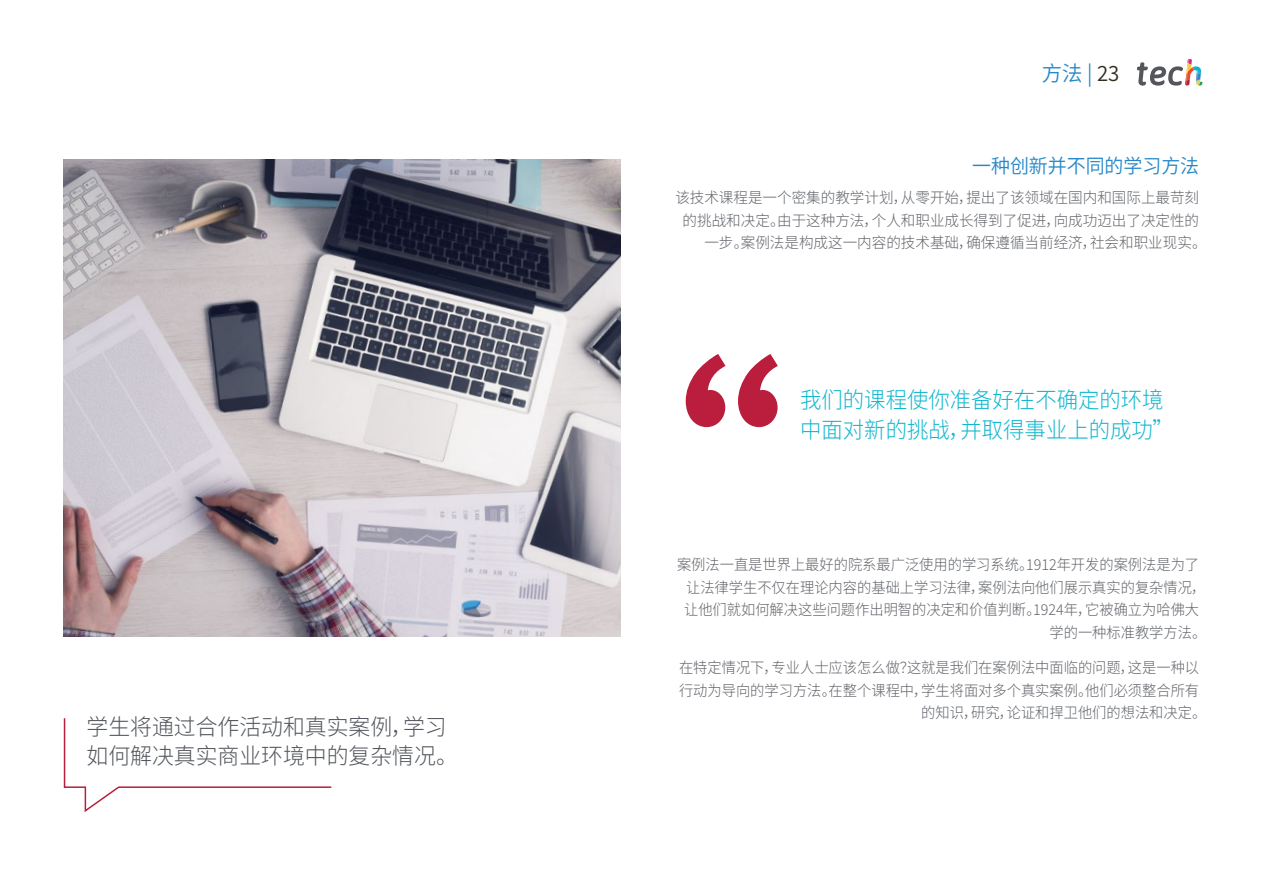
<style>
.page{position:relative;width:1263px;height:893px;background:#fff}
.page>*{position:absolute;margin:0;border:0;box-sizing:border-box;transform-origin:0 0}
.t1{font:300 22.5px/30px "Source Han Sans CN";color:#0fb6cf;scale:.95 1}
.t2{font:300 22.5px/28.5px "Source Han Sans CN";color:#52555b}
.t3{font:21px "Source Han Sans CN";color:#2488c9}
.t4{font:19.5px "Source Han Sans CN";color:#2488c9}
.t5{font:300 15px "Source Han Sans CN";color:#61646a;scale:.95 1}
.t6{font:300 15px "Source Han Sans CN";color:#61646a}
.s1{color:#312e20}
</style>
<div class="page">
<img style="left:64px;top:159px;width:557px;height:477px">
<svg style="left:1137px;top:59px;width:65px;height:27px"></svg>
<svg style="left:63px;top:718px;width:269px;height:94px"></svg>
<svg style="left:686px;top:354px;width:92px;height:73px"></svg>
<h1 class="t2" style="left:87px;top:713px;width:373px">学生将通过合作活动和真实案例，学习如何解决真实商业环境中的复杂情况。</h1>
<h2 class="t3" style="left:1042px;top:61px;width:79px">方法 | <span class="s1">23</span></h2>
<h3 class="t4" style="left:972px;top:155px;width:228px">一种创新并不同的学习方法</h3>
<p class="t6" style="left:675px;top:189px;width:525px">该技术课程是一个密集的教学计划，从零开始，提出了该领域在国内和国际上最苛刻</p>
<p class="t6" style="left:683px;top:212px;width:518px">的挑战和决定。由于这种方法，个人和职业成长得到了促进，向成功迈出了决定性的</p>
<p class="t6" style="left:704px;top:234px;width:504px">一步。案例法是构成这一内容的技术基础，确保遵循当前经济，社会和职业现实。</p>
<h1 class="t1" style="left:800px;top:386px;width:395px">我们的课程使你准备好在不确定的环境中面对新的挑战，并取得事业上的成功”</h1>
<p class="t5" style="left:677px;top:556px;width:551px">案例法一直是世界上最好的院系最广泛使用的学习系统。1912年开发的案例法是为了</p>
<p class="t5" style="left:686px;top:579px;width:548px">让法律学生不仅在理论内容的基础上学习法律，案例法向他们展示真实的复杂情况，</p>
<p class="t5" style="left:684px;top:601px;width:544px">让他们就如何解决这些问题作出明智的决定和价值判断。1924年，它被确立为哈佛大</p>
<p class="t5" style="left:1049px;top:624px;width:167px">学的一种标准教学方法。</p>
<p class="t5" style="left:679px;top:659px;width:549px">在特定情况下，专业人士应该怎么做？这就是我们在案例法中面临的问题，这是一种以</p>
<p class="t5" style="left:679px;top:682px;width:549px">行动为导向的学习方法。在整个课程中，学生将面对多个真实案例。他们必须整合所有</p>
<p class="t5" style="left:921px;top:704px;width:302px">的知识，研究，论证和捍卫他们的想法和决定。</p>
</div>
